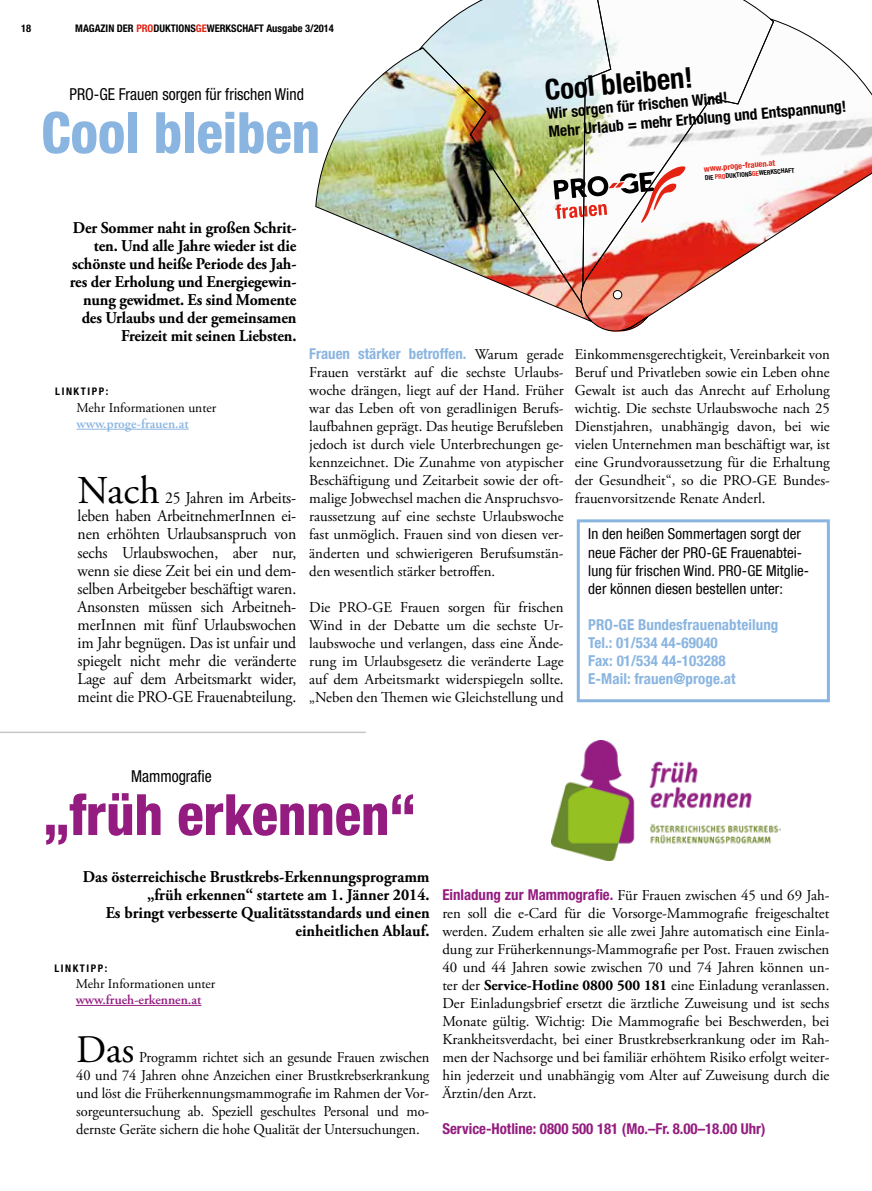
<style>
.page{position:relative;width:872px;height:1191px;background:#fff}
.page>*{position:absolute;margin:0;border:0;box-sizing:border-box;transform-origin:0 0}
.t1{font:800 condensed 57px "Helvetica Neue LT Std";color:#941c80;scale:.96 1}
.t2{font:800 condensed 57px "Helvetica Neue LT Std";color:#8ab5e1;scale:.96 1}
.t3{font:39.45px "Adobe Garamond Pro";color:#000}
.t4{font:39px "Adobe Garamond Pro";color:#000}
.t5{font:700 condensed 28.65px "Helvetica Neue LT Std";color:#000}
.t6{font:700 16.5px/18px "Adobe Garamond Pro";letter-spacing:-.01em;color:#000;text-align:right;scale:.95 1}
.t7{font:16.5px/18px "Adobe Garamond Pro";letter-spacing:-.01em;color:#000;text-align:justify;scale:.95 1}
.t8{font:condensed 16.5px "Helvetica Neue LT Std";color:#000;scale:.95 1}
.t9{font:700 condensed 15.45px/18.6px "Helvetica Neue LT Std";color:#000}
.t10{font:15px/18px "Adobe Garamond Pro";color:#000;text-align:justify}
.t11{font:15px/18px "Adobe Garamond Pro";color:#000;text-align:justify;scale:.96 1}
.t12{font:condensed 15px/18px "Helvetica Neue LT Com";letter-spacing:.005em;color:#000}
.t13{font:700 condensed 15px/18px "Helvetica Neue LT Com";letter-spacing:.005em;color:#8ab5e1}
.t14{font:700 condensed 15px "Helvetica Neue LT Std";color:#941c80}
.t15{font:700 condensed 15px "Helvetica Neue LT Std";color:#8ab5e1}
.t16{font:13.5px "Adobe Garamond Pro";color:#000}
.t17{font:600 13.5px "Adobe Garamond Pro";color:#941c80}
.t18{font:600 13.5px "Adobe Garamond Pro";color:#8ab5e1}
.t19{font:700 condensed 10.5px "Helvetica Neue LT Std";color:#000}
.t20{font:700 condensed 10.5px "Helvetica Neue LT Std";letter-spacing:.15em;color:#000}
.t21{font:700 condensed 8.4px "Helvetica Neue LT Std";color:#e42313}
.t22{font:700 condensed 6.6px "Helvetica Neue LT Std";color:#000}
.s1{color:#e42313}
.s2{font-family:"Adobe Garamond Pro";font-weight:400;font-stretch:normal;color:#000}
.s3{font-family:"Helvetica Neue LT Std";font-weight:700;font-stretch:condensed;color:#941c80}
.s4{font-weight:700}
</style>
<div class="page">
<hr style="left:76px;top:1005px;width:125px;height:1px;background:#941c80">
<hr style="left:77px;top:429px;width:112px;height:1px;background:#8ab5e1">
<div style="left:577px;top:519px;width:253px;height:183px;border:3px solid #8ab5e1"></div>
<hr style="left:0;top:731px;width:366px;height:2px;background:#c6c6c6">
<img style="left:551px;top:741px;width:230px;height:119px">
<svg style="left:315px;top:50px;width:262px;height:266px"></svg>
<img style="left:417px;top:0;width:163px;height:306px">
<svg style="left:577px;top:18px;width:295px;height:314px"></svg>
<svg style="left:612px;top:290px;width:11px;height:10px"></svg>
<p class="t19" style="left:21px;top:22px;width:12px">18</p>
<p class="t19" style="left:75px;top:22px;width:260px">MAGAZIN DER <span class="s1">PRO</span>DUKTIONS<span class="s1">GE</span>WERKSCHAFT Ausgabe 3/2014</p>
<p class="t8" style="left:69px;top:85px;width:248px">PRO-GE Frauen sorgen für frischen Wind</p>
<h1 class="t2" style="left:41px;top:97px;width:292px">Cool bleiben</h1>
<p class="t6" style="left:70px;top:219px;width:240px">Der Sommer naht in großen Schrit&shy;ten. Und alle Jahre wieder ist die schönste und heiße Periode des Jah&shy;res der Erholung und Energiegewin&shy;nung gewidmet. Es sind Momente des Urlaubs und der gemeinsamen<br>Freizeit mit seinen Liebsten.</p>
<h3 class="t5" style="left:543px;top:73px;width:150px;rotate:-5deg">Cool bleiben!</h3>
<p class="t9" style="left:546px;top:104px;width:300px;rotate:-5deg">Wir sorgen für frischen Wind!<br>Mehr Urlaub = mehr Erholung und Entspannung!</p>
<p class="t21" style="left:703px;top:164px;width:73px;rotate:-5deg">www.proge-frauen.at</p>
<p class="t22" style="left:704px;top:174px;width:91px;rotate:-5deg">DIE <span class="s1">PRO</span>DUKTIONS<span class="s1">GE</span>WERKSCHAFT</p>
<p class="t20" style="left:55px;top:385px;width:55px">LINKTIPP:</p>
<p class="t16" style="left:77px;top:399px;width:141px">Mehr Informationen unter</p>
<p class="t18" style="left:77px;top:416px;width:114px">www.proge-frauen.at</p>
<h2 class="t3" style="left:78px;top:467px;width:84px">Nach</h2>
<p class="t7" style="left:78px;top:490px;width:232px;text-indent:87px">25 Jahren im Arbeits&shy;leben haben ArbeitnehmerInnen ei&shy;nen erhöhten Urlaubsanspruch von sechs Urlaubswochen, aber nur, wenn sie diese Zeit bei ein und dem&shy;selben Arbeitgeber beschäftigt waren.<br>Ansonsten müssen sich Arbeitneh&shy;merInnen mit fünf Urlaubswochen im Jahr begnügen. Das ist unfair und spiegelt nicht mehr die veränderte Lage auf dem Arbeitsmarkt wider, meint die PRO-GE Frauenabteilung.</p>
<p class="t15" style="left:309px;top:345px;width:256px">Frauen stärker betroffen. <span class="s2">Warum gerade</span></p>
<p class="t10" style="left:309px;top:364px;width:256px">Frauen verstärkt auf die sechste Urlaubs&shy;woche drängen, liegt auf der Hand. Früher war das Leben oft von geradlinigen Berufs&shy;laufbahnen geprägt. Das heutige Berufsleben jedoch ist durch viele Unterbrechungen ge&shy;kennzeichnet. Die Zunahme von atypischer Beschäftigung und Zeitarbeit sowie der oft&shy;malige Jobwechsel machen die Anspruchsvo&shy;raussetzung auf eine sechste Urlaubswoche fast unmöglich. Frauen sind von diesen ver&shy;änderten und schwierigeren Berufsumstän&shy;den wesentlich stärker betroffen.</p>
<p class="t10" style="left:309px;top:598px;width:256px">Die PRO-GE Frauen sorgen für frischen Wind in der Debatte um die sechste Ur&shy;laubswoche und verlangen, dass eine Ände&shy;rung im Urlaubsgesetz die veränderte Lage auf dem Arbeitsmarkt widerspiegeln sollte. „Neben den Themen wie Gleichstellung und</p>
<p class="t10" style="left:575px;top:346px;width:257px">Einkommensgerechtigkeit, Vereinbarkeit von Beruf und Privatleben sowie ein Leben ohne Gewalt ist auch das Anrecht auf Erholung wichtig. Die sechste Urlaubswoche nach 25<br>Dienstjahren, unabhängig davon, bei wie vielen Unternehmen man beschäftigt war, ist eine Grundvoraussetzung für die Erhaltung der Gesundheit“, so die PRO-GE Bundes&shy;frauenvorsitzende Renate Anderl.</p>
<p class="t12" style="left:588px;top:525px;width:222px">In den heißen Sommertagen sorgt der neue Fächer der PRO-GE Frauenabtei&shy;lung für frischen Wind. PRO-GE Mitglie&shy;der können diesen bestellen unter:</p>
<p class="t13" style="left:588px;top:615px;width:192px">PRO-GE Bundesfrauenabteilung<br>Tel.: 01/534 44-69040<br>Fax: 01/534 44-103288<br>E-Mail: frauen@proge.at</p>
<p class="t8" style="left:131px;top:767px;width:86px">Mammografie</p>
<h1 class="t1" style="left:43px;top:779px;width:389px">„früh erkennen“</h1>
<p class="t6" style="left:83px;top:868px;width:366px">Das österreichische Brustkrebs-Erkennungsprogramm „früh erkennen“ startete am 1. Jänner 2014.<br>Es bringt verbesserte Qualitätsstandards und einen einheitlichen Ablauf.</p>
<p class="t20" style="left:54px;top:961px;width:55px">LINKTIPP:</p>
<p class="t16" style="left:76px;top:975px;width:141px">Mehr Informationen unter</p>
<p class="t17" style="left:76px;top:992px;width:127px">www.frueh-erkennen.at</p>
<h3 class="t4" style="left:76px;top:1026px;width:59px">Das</h3>
<p class="t11" style="left:76px;top:1048px;width:369px;text-indent:63px">Programm richtet sich an gesunde Frauen zwischen 40 und 74 Jahren ohne Anzeichen einer Brustkrebserkrankung und löst die Früherkennungsmammografie im Rahmen der Vor&shy;sorgeuntersuchung ab. Speziell geschultes Personal und mo&shy;dernste Geräte sichern die hohe Qualität der Untersuchungen.</p>
<p class="t10" style="left:442px;top:886px;width:388px"><span class="s3">Einladung zur Mammografie.</span> Für Frauen zwischen 45 und 69 Jah&shy;ren soll die e-Card für die Vorsorge-Mammografie freigeschaltet werden. Zudem erhalten sie alle zwei Jahre automatisch eine Einla&shy;dung zur Früherkennungs-Mammografie per Post. Frauen zwischen 40 und 44 Jahren sowie zwischen 70 und 74 Jahren können un&shy;ter der <span class="s4">Service-Hotline 0800 500 181</span> eine Einladung veranlassen.<br>Der Einladungsbrief ersetzt die ärztliche Zuweisung und ist sechs Monate gültig. Wichtig: Die Mammografie bei Beschwerden, bei Krankheitsverdacht, bei einer Brustkrebserkrankung oder im Rah&shy;men der Nachsorge und bei familiär erhöhtem Risiko erfolgt weiter&shy;hin jederzeit und unabhängig vom Alter auf Zuweisung durch die Ärztin/den Arzt.</p>
<p class="t14" style="left:442px;top:1119px;width:325px">Service-Hotline: 0800 500 181 (Mo.–Fr. 8.00–18.00 Uhr)</p>
</div>
